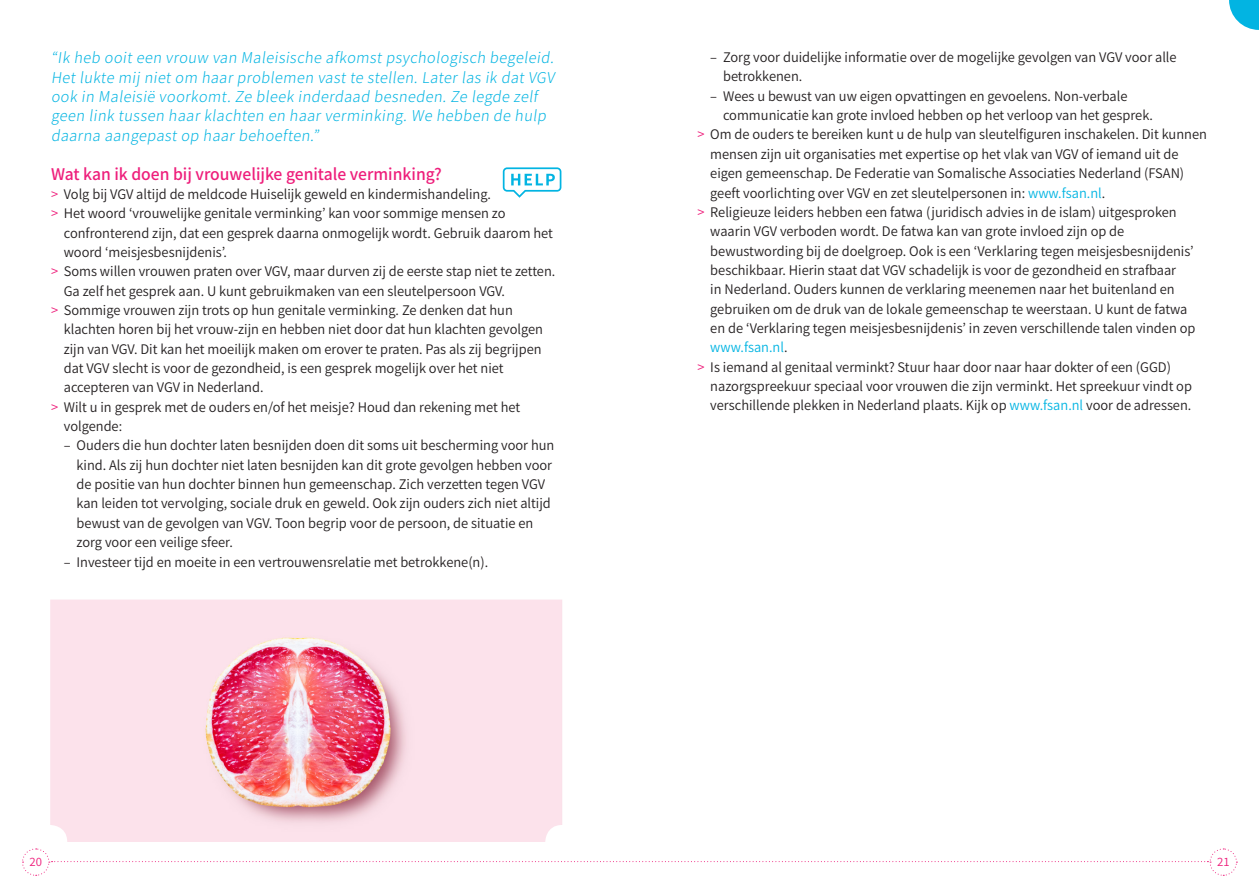
<style>
.page{position:relative;width:1259px;height:893px;background:#fff}
.page>*{position:absolute;margin:0;border:0;box-sizing:border-box;transform-origin:0 0}
.Kopjes{font:600 18px "Assistant";color:#ee1e7b}
.t1{font:300 16.5px/19.4px "Assistant";color:#02b4e2}
.platte_tekst{font:14.7px/19.4px "Assistant";color:#231f20}
.t2{font:12.75px "Assistant";color:#ee1e7b}
.s1{color:#ee1e7b}
.s2{color:#02b4e2}
</style>
<div class="page">
<svg style="left:22px;top:848px;width:1215px;height:28px"></svg>
<svg style="left:503px;top:167px;width:58px;height:31px"></svg>
<img style="left:50px;top:600px;width:512px;height:242px">
<svg style="left:1229px;top:0;width:30px;height:30px"></svg>
<p class="t1" style="left:51px;top:47px;width:508px">“Ik heb ooit een vrouw van Maleisische afkomst psychologisch begeleid.<br>Het lukte mij niet om haar problemen vast te stellen. Later las ik dat VGV ook in Maleisië voorkomt. Ze bleek inderdaad besneden. Ze legde zelf geen link tussen haar klachten en haar verminking. We hebben de hulp daarna aangepast op haar behoeften.”</p>
<p class="Kopjes" style="left:51px;top:161px;width:392px">Wat kan ik doen bij vrouwelijke genitale verminking?</p>
<p class="platte_tekst" style="left:51px;top:184px;width:441px"><span class="s1">&gt;</span> Volg bij VGV altijd de meldcode Huiselijk geweld en kindermishandeling.</p>
<p class="platte_tekst" style="left:64px;top:203px;width:491px;text-indent:-13px"><span class="s1">&gt;</span> Het woord ‘vrouwelijke genitale verminking’ kan voor sommige mensen zo confronterend zijn, dat een gesprek daarna onmogelijk wordt. Gebruik daarom het woord ‘meisjesbesnijdenis’.</p>
<p class="platte_tekst" style="left:64px;top:261px;width:493px;text-indent:-13px"><span class="s1">&gt;</span> Soms willen vrouwen praten over VGV, maar durven zij de eerste stap niet te zetten.<br>Ga zelf het gesprek aan. U kunt gebruikmaken van een sleutelpersoon VGV.</p>
<p class="platte_tekst" style="left:64px;top:300px;width:481px;text-indent:-13px"><span class="s1">&gt;</span> Sommige vrouwen zijn trots op hun genitale verminking. Ze denken dat hun klachten horen bij het vrouw-zijn en hebben niet door dat hun klachten gevolgen zijn van VGV. Dit kan het moeilijk maken om erover te praten. Pas als zij begrijpen dat VGV slecht is voor de gezondheid, is een gesprek mogelijk over het niet accepteren van VGV in Nederland.</p>
<p class="platte_tekst" style="left:64px;top:396px;width:458px;text-indent:-13px"><span class="s1">&gt;</span> Wilt u in gesprek met de ouders en/of het meisje? Houd dan rekening met het volgende:</p>
<p class="platte_tekst" style="left:77px;top:435px;width:479px;text-indent:-13px">– Ouders die hun dochter laten besnijden doen dit soms uit bescherming voor hun kind. Als zij hun dochter niet laten besnijden kan dit grote gevolgen hebben voor de positie van hun dochter binnen hun gemeenschap. Zich verzetten tegen VGV kan leiden tot vervolging, sociale druk en geweld. Ook zijn ouders zich niet altijd bewust van de gevolgen van VGV. Toon begrip voor de persoon, de situatie en zorg voor een veilige sfeer.</p>
<p class="platte_tekst" style="left:64px;top:551px;width:426px">– Investeer tijd en moeite in een vertrouwensrelatie met betrokkene(n).</p>
<p class="platte_tekst" style="left:723px;top:47px;width:455px;text-indent:-13px">– Zorg voor duidelijke informatie over de mogelijke gevolgen van VGV voor alle betrokkenen.</p>
<p class="platte_tekst" style="left:723px;top:85px;width:431px;text-indent:-13px">– Wees u bewust van uw eigen opvattingen en gevoelens. Non-verbale communicatie kan grote invloed hebben op het verloop van het gesprek.</p>
<p class="platte_tekst" style="left:710px;top:124px;width:498px;text-indent:-13px"><span class="s1">&gt;</span> Om de ouders te bereiken kunt u de hulp van sleutelfiguren inschakelen. Dit kunnen mensen zijn uit organisaties met expertise op het vlak van VGV of iemand uit de eigen gemeenschap. De Federatie van Somalische Associaties Nederland (FSAN) geeft voorlichting over VGV en zet sleutelpersonen in: <span class="s2">www.fsan.nl</span>.</p>
<p class="platte_tekst" style="left:710px;top:202px;width:486px;text-indent:-13px"><span class="s1">&gt;</span> Religieuze leiders hebben een fatwa (juridisch advies in de islam) uitgesproken waarin VGV verboden wordt. De fatwa kan van grote invloed zijn op de bewustwording bij de doelgroep. Ook is een ‘Verklaring tegen meisjesbesnijdenis’ beschikbaar. Hierin staat dat VGV schadelijk is voor de gezondheid en strafbaar<br>in Nederland. Ouders kunnen de verklaring meenemen naar het buitenland en gebruiken om de druk van de lokale gemeenschap te weerstaan. U kunt de fatwa en de ‘Verklaring tegen meisjesbesnijdenis’ in zeven verschillende talen vinden op <span class="s2">www.fsan.nl</span>.</p>
<p class="platte_tekst" style="left:710px;top:356px;width:483px;text-indent:-13px"><span class="s1">&gt;</span> Is iemand al genitaal verminkt? Stuur haar door naar haar dokter of een (GGD) nazorgspreekuur speciaal voor vrouwen die zijn verminkt. Het spreekuur vindt op verschillende plekken in Nederland plaats. Kijk op <span class="s2">www.fsan.nl</span> voor de adressen.</p>
<p class="t2" style="left:29px;top:853px;width:14px">20</p>
<p class="t2" style="left:1217px;top:853px;width:14px">21</p>
</div>
